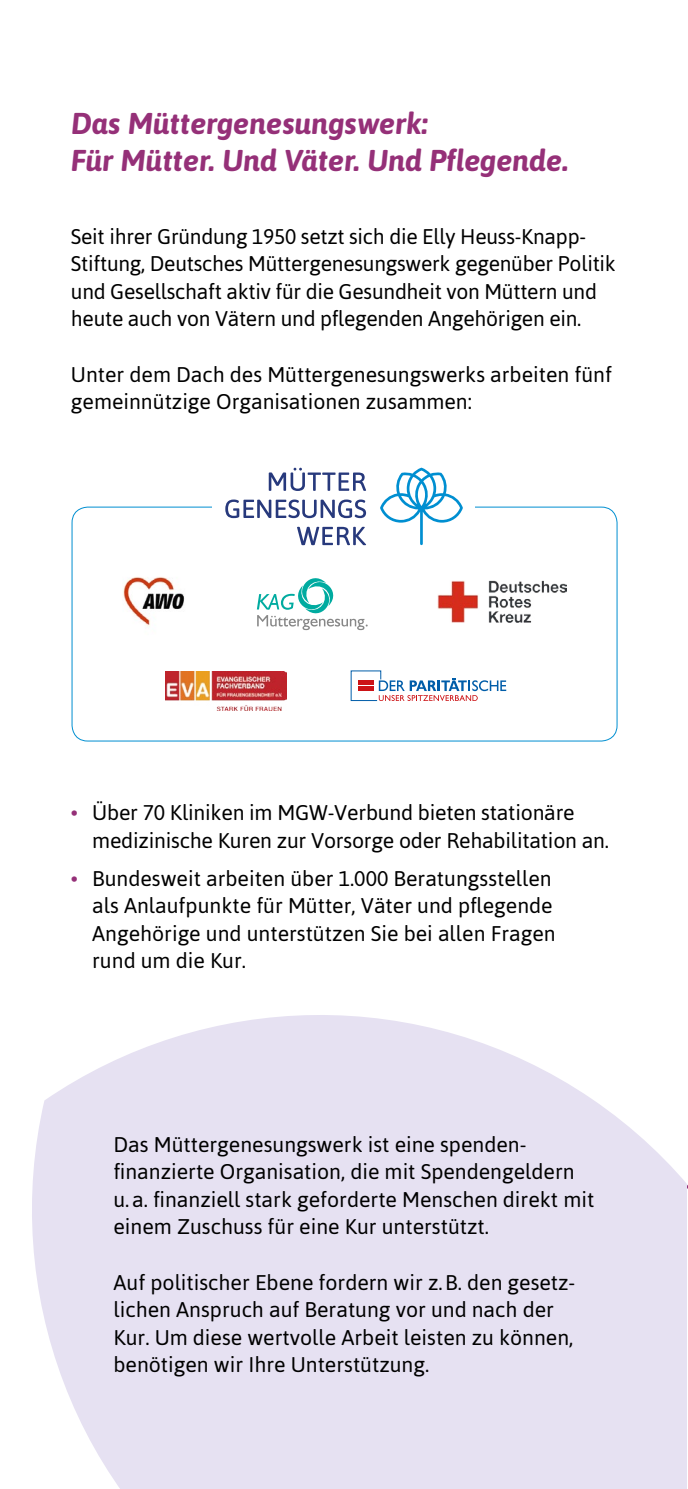
<style>
.page{position:relative;width:688px;height:1489px;background:#fff}
.page>*{position:absolute;margin:0;border:0;box-sizing:border-box;transform-origin:0 0}
.Headline_1{font:italic 700 30px/37.5px "Asap";color:#953078}
.Fließtext_8_5pt{font:21.25px/27.5px "Asap";color:#000}
.Liste_8_5pt{font:21.25px/27.5px "Asap";color:#000}
.s1{color:#953078}
</style>
<div class="page">
<svg style="left:32px;top:1015px;width:655px;height:473px;background:#e8e4f3"></svg>
<svg style="left:257px;top:578px;width:110px;height:52px"></svg>
<img style="left:437px;top:580px;width:129px;height:42px">
<img style="left:123px;top:577px;width:62px;height:49px">
<svg style="left:350px;top:670px;width:156px;height:31px"></svg>
<img style="left:166px;top:671px;width:120px;height:39px">
<svg style="left:380px;top:467px;width:82px;height:78px"></svg>
<svg style="left:297px;top:527px;width:69px;height:18px"></svg>
<svg style="left:269px;top:467px;width:97px;height:24px"></svg>
<svg style="left:225px;top:499px;width:141px;height:19px"></svg>
<h1 class="Headline_1" style="left:71px;top:103px;width:499px">Das Müttergenesungswerk:<br>Für Mütter. Und Väter. Und Pflegende.</h1>
<p class="Fließtext_8_5pt" style="left:71px;top:222px;width:546px">Seit ihrer Gründung 1950 setzt sich die Elly Heuss-Knapp-Stiftung, Deutsches Müttergenesungswerk gegenüber Politik und Gesellschaft aktiv für die Gesundheit von Müttern und heute auch von Vätern und pflegenden Angehörigen ein.</p>
<p class="Fließtext_8_5pt" style="left:71px;top:360px;width:542px">Unter dem Dach des Müttergenesungswerks arbeiten fünf gemeinnützige Organisationen zusammen:</p>
<p class="Liste_8_5pt" style="left:92px;top:799px;width:518px;text-indent:-21px"><span class="s1">•</span> Über 70 Kliniken im MGW-Verbund bieten stationäre medizinische Kuren zur Vorsorge oder Rehabilitation an.</p>
<p class="Liste_8_5pt" style="left:92px;top:864px;width:465px;text-indent:-21px"><span class="s1">•</span> Bundesweit arbeiten über 1.000 Beratungsstellen als -Anlaufpunkte für Mütter, Väter und pflegende -Angehörige und unterstützen Sie bei allen Fragen rund um die Kur.</p>
<p class="Fließtext_8_5pt" style="left:113px;top:1130px;width:482px">Das Müttergenesungswerk ist eine spenden&shy;finanzierte Organisation, die mit Spendengeldern u.a. finanziell stark geforderte Menschen direkt mit einem Zuschuss für eine Kur unterstützt.</p>
<p class="Fließtext_8_5pt" style="left:113px;top:1267px;width:463px">Auf politischer Ebene fordern wir z.B. den gesetz&shy;lichen Anspruch auf Beratung vor und nach der Kur. Um diese wertvolle Arbeit leisten zu können, benötigen wir Ihre Unterstützung.</p>
</div>
